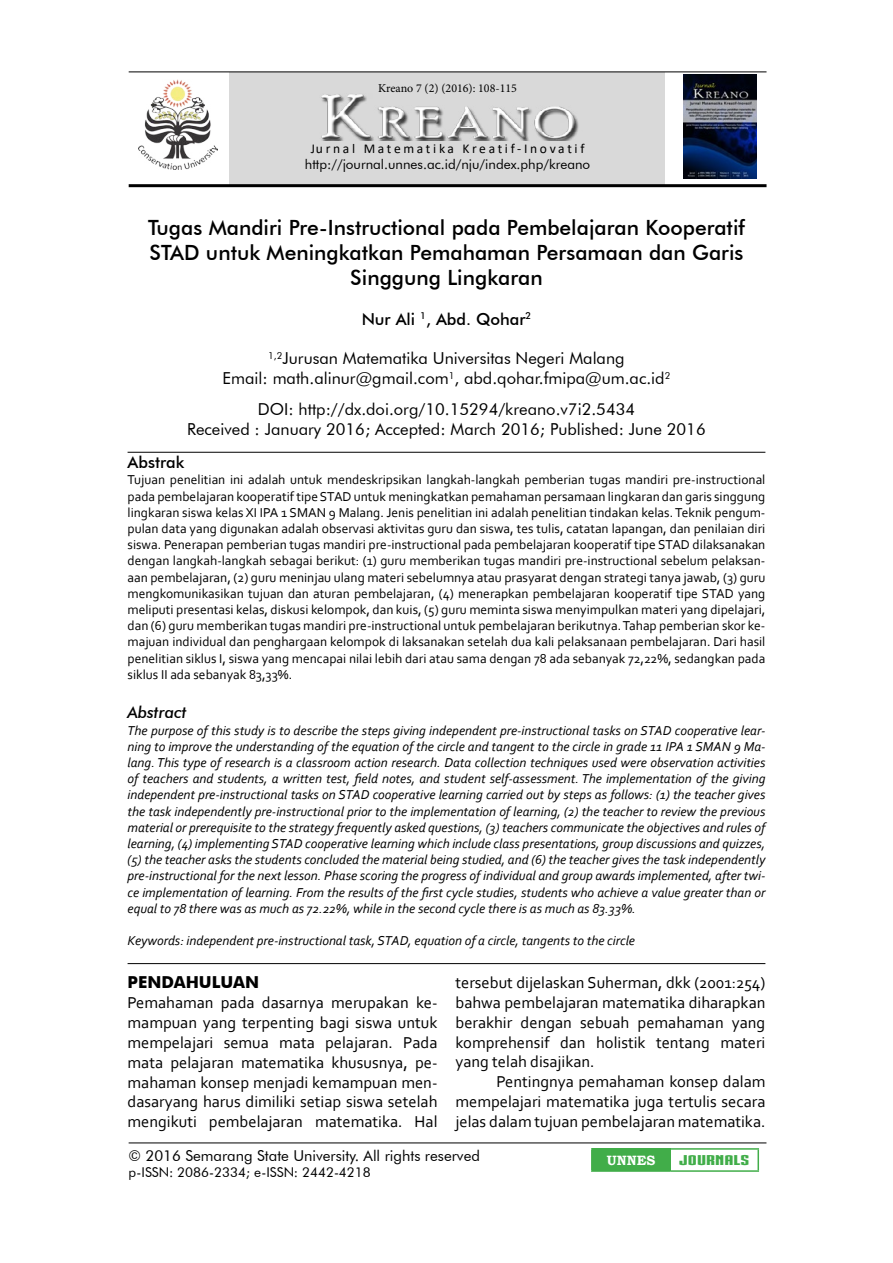
<style>
.page{position:relative;width:893px;height:1263px;background:#fff}
.page>*{position:absolute;margin:0;border:0;box-sizing:border-box;transform-origin:0 0}
.t1{font:500 21px/25.2px "Futura BT";color:#000;text-align:center}
.t2{font:16.5px/19.8px "Corbel";color:#000;text-align:justify}
.t3{font:16.5px/19.8px "Futura BT";color:#000;text-align:center}
.t4{font:500 16.5px "Futura BT";color:#000}
.t5{font:700 16.5px "Futura BT";color:#000}
.t6{font:italic 500 16.5px "Futura BT";color:#000}
.t7{font:15px "Futura BT";color:#000}
.t8{font:italic 13.5px/16.2px "Corbel";color:#000;text-align:justify}
.t9{font:13.5px/16.2px "Corbel";color:#000;text-align:justify}
.t10{font:13.5px "Futura BT";color:#000}
.t11{font:13.5px "Calibri";letter-spacing:.2em;color:#000}
.t12{font:13.5px "IRONMANOFWAR002 NCV";color:#41ad49;scale:1.53 1}
.t13{font:700 13.5px "Bookman Old Style";color:#fff}
.t14{font:12px "Minion Pro";color:#000}
</style>
<div class="page">
<div style="left:230px;top:72px;width:435px;height:115px;background:#d9d9d9"></div>
<hr style="left:129px;top:72px;width:637px;height:1px;background:#000">
<hr style="left:129px;top:184px;width:637px;height:3px;background:#000">
<hr style="left:128px;top:452px;width:637px;height:1px;background:#000">
<hr style="left:128px;top:963px;width:637px;height:1px;background:#000">
<div style="left:592px;top:1149px;width:78px;height:22px;background:#41ad49"></div>
<hr style="left:591px;top:1148px;width:79px;height:2px;background:#41ad49">
<hr style="left:591px;top:1150px;width:2px;height:20px;background:#41ad49">
<hr style="left:670px;top:1148px;width:89px;height:2px;background:#41ad49">
<hr style="left:757px;top:1150px;width:2px;height:20px;background:#41ad49">
<hr style="left:591px;top:1170px;width:79px;height:2px;background:#41ad49">
<hr style="left:670px;top:1170px;width:89px;height:2px;background:#41ad49">
<hr style="left:129px;top:1142px;width:637px;height:1px;background:#000">
<img style="left:139px;top:80px;width:78px;height:89px">
<img style="left:683px;top:74px;width:74px;height:105px">
<img style="left:321px;top:94px;width:258px;height:47px">
<p class="t14" style="left:378px;top:80px;width:140px">Kreano 7 (2) (2016): 108-115</p>
<p class="t11" style="left:311px;top:139px;width:275px">Jurnal Matematika Kreatif-Inovatif</p>
<p class="t10" style="left:305px;top:156px;width:287px">http://journal.unnes.ac.id/nju/index.php/kreano</p>
<h1 class="t1" style="left:148px;top:215px;width:598px">Tugas Mandiri Pre-Instructional pada Pembelajaran Kooperatif<br>STAD untuk Meningkatkan Pemahaman Persamaan dan Garis<br>Singgung Lingkaran</h1>
<p class="t4" style="left:362px;top:309px;width:171px">Nur Ali <sup>1</sup>, Abd. Qohar<sup>2</sup></p>
<p class="t3" style="left:223px;top:348px;width:449px"><sup>1,2</sup>Jurusan Matematika Universitas Negeri Malang<br>Email: math.alinur@gmail.com<sup>1</sup>, abd.qohar.fmipa@um.ac.id<sup>2</sup></p>
<p class="t3" style="left:187px;top:399px;width:520px">DOI: http://dx.doi.org/10.15294/kreano.v7i2.5434<br>Received : January 2016; Accepted: March 2016; Published: June 2016</p>
<p class="t4" style="left:128px;top:452px;width:58px">Abstrak</p>
<p class="t9" style="left:128px;top:471px;width:639px">Tujuan penelitian ini adalah untuk mendeskripsikan langkah-langkah pemberian tugas mandiri pre-instructional pada pembelajaran kooperatif tipe STAD untuk meningkatkan pemahaman persamaan lingkaran dan garis singgung lingkaran siswa kelas XI IPA 1 SMAN 9 Malang. Jenis penelitian ini adalah penelitian tindakan kelas. Teknik pengum&shy;pulan data yang digunakan adalah observasi aktivitas guru dan siswa, tes tulis, catatan lapangan, dan penilaian diri siswa. Penerapan pemberian tugas mandiri pre-instructional pada pembelajaran kooperatif tipe STAD dilaksanakan dengan langkah-langkah sebagai berikut: (1) guru memberikan tugas mandiri pre-instructional sebelum pelaksan&shy;aan pembelajaran, (2) guru meninjau ulang materi sebelumnya atau prasyarat dengan strategi tanya jawab, (3) guru mengkomunikasikan tujuan dan aturan pembelajaran, (4) menerapkan pembelajaran kooperatif tipe STAD yang meliputi presentasi kelas, diskusi kelompok, dan kuis, (5) guru meminta siswa menyimpulkan materi yang dipelajari, dan (6) guru memberikan tugas mandiri pre-instructional untuk pembelajaran berikutnya. Tahap pemberian skor ke&shy;majuan individual dan penghargaan kelompok di laksanakan setelah dua kali pelaksanaan pembelajaran. Dari hasil penelitian siklus I, siswa yang mencapai nilai lebih dari atau sama dengan 78 ada sebanyak 72,22%, sedangkan pada siklus II ada sebanyak 83,33%.</p>
<p class="t6" style="left:128px;top:702px;width:61px">Abstract</p>
<p class="t8" style="left:128px;top:722px;width:639px">The purpose of this study is to describe the steps giving independent pre-instructional tasks on STAD cooperative lear&shy;ning to improve the understanding of the equation of the circle and tangent to the circle in grade 11 IPA 1 SMAN 9 Ma&shy;lang. This type of research is a classroom action research. Data collection techniques used were observation activities of teachers and students, a written test, field notes, and student self-assessment. The implementation of the giving independent pre-instructional tasks on STAD cooperative learning carried out by steps as follows: (1) the teacher gives the task independently pre-instructional prior to the implementation of learning, (2) the teacher to review the previous material or prerequisite to the strategy frequently asked questions, (3) teachers communicate the objectives and rules of learning, (4) implementing STAD cooperative learning which include class presentations, group discussions and quizzes, (5) the teacher asks the students concluded the material being studied, and (6) the teacher gives the task independently pre-instructional for the next lesson. Phase scoring the progress of individual and group awards implemented, after twi&shy;ce implementation of learning. From the results of the first cycle studies, students who achieve a value greater than or equal to 78 there was as much as 72.22%, while in the second cycle there is as much as 83.33%.</p>
<p class="t8" style="left:128px;top:932px;width:509px">Keywords: independent pre-instructional task, STAD, equation of a circle, tangents to the circle</p>
<p class="t5" style="left:128px;top:972px;width:133px">PENDAHULUAN</p>
<p class="t2" style="left:128px;top:992px;width:311px">Pemahaman pada dasarnya merupakan ke&shy;mampuan yang terpenting bagi siswa untuk mempelajari semua mata pelajaran. Pada mata pelajaran matematika khususnya, pe&shy;mahaman konsep menjadi kemampuan men&shy;dasaryang harus dimiliki setiap siswa setelah mengikuti pembelajaran matematika. Hal</p>
<p class="t2" style="left:455px;top:972px;width:311px">tersebut dijelaskan Suherman, dkk (2001:254) bahwa pembelajaran matematika diharapkan berakhir dengan sebuah pemahaman yang komprehensif dan holistik tentang materi yang telah disajikan.</p>
<p class="t2" style="left:455px;top:1071px;width:311px;text-indent:41px">Pentingnya pemahaman konsep dalam mempelajari matematika juga tertulis secara jelas dalam tujuan pembelajaran matematika.</p>
<p class="t7" style="left:129px;top:1146px;width:353px">© 2016 Semarang State University. All rights reserved</p>
<p class="t13" style="left:607px;top:1150px;width:50px">UNNES</p>
<p class="t12" style="left:679px;top:1151px;width:48px">JOURNALS</p>
<p class="t10" style="left:129px;top:1164px;width:244px">p-ISSN: 2086-2334; e-ISSN: 2442-4218</p>
</div>
